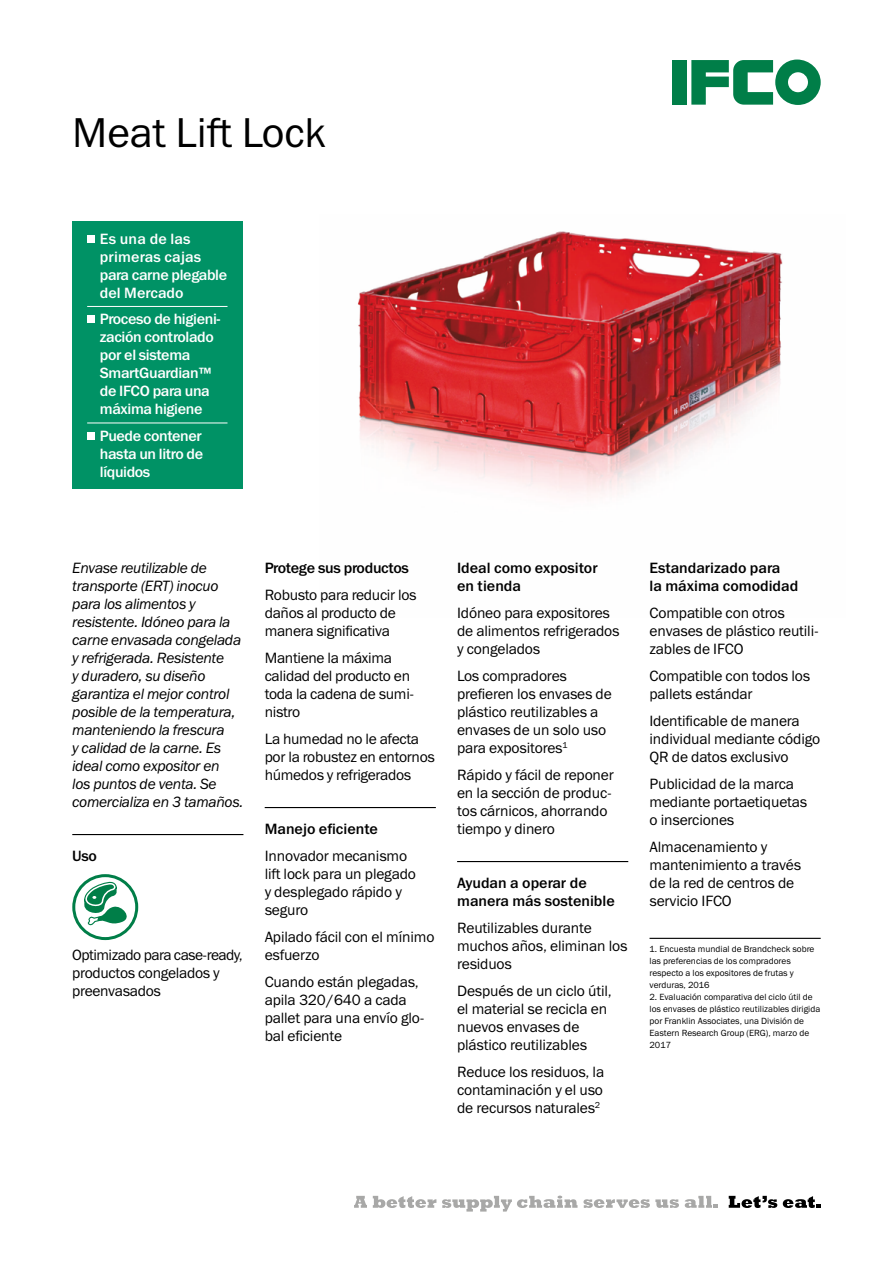
<style>
.page{position:relative;width:893px;height:1263px;background:#fff}
.page>*{position:absolute;margin:0;border:0;box-sizing:border-box;transform-origin:0 0}
.t1{font:42px "Franklin Gothic ITC";color:#000}
.t2{font:15px/18px "Franklin Gothic ITC";letter-spacing:-.01em;color:#000}
.t3{font:italic 15px/18px "Franklin Gothic ITC";letter-spacing:-.02em;color:#000}
.t4{font:500 15px/18px "Franklin Gothic ITC";letter-spacing:-.025em;color:#fff}
.t5{font:500 15px/18px "Franklin Gothic ITC";color:#000}
.t6{font:500 15px/18px "Franklin Gothic ITC";color:#fff}
.t7{font:500 15px "Franklin Gothic ITC";letter-spacing:-.02em;color:#000}
.t8{font:9px/12px "Franklin Gothic ITC";color:#000}
</style>
<div class="page">
<img style="left:358px;top:231px;width:425px;height:265px">
<div style="left:72px;top:221px;width:170px;height:267px;background:#009265"></div>
<hr style="left:87px;top:306px;width:140px;height:1px;background:#fff">
<hr style="left:87px;top:423px;width:140px;height:1px;background:#fff">
<div style="left:87px;top:235px;width:7px;height:7px;background:#fff"></div>
<div style="left:87px;top:316px;width:7px;height:7px;background:#fff"></div>
<div style="left:87px;top:432px;width:7px;height:7px;background:#fff"></div>
<hr style="left:72px;top:834px;width:171px;height:1px;background:#000">
<div style="left:72px;top:874px;width:66px;height:66px;border:3px solid #007e48;border-radius:50%"></div>
<svg style="left:82px;top:874px;width:51px;height:53px"></svg>
<hr style="left:265px;top:807px;width:171px;height:1px;background:#000">
<hr style="left:457px;top:861px;width:171px;height:1px;background:#000">
<hr style="left:649px;top:938px;width:172px;height:1px;background:#000">
<svg style="left:354px;top:1196px;width:13px;height:12px"></svg>
<svg style="left:373px;top:1196px;width:63px;height:12px"></svg>
<svg style="left:442px;top:1195px;width:135px;height:16px"></svg>
<svg style="left:583px;top:1199px;width:96px;height:9px"></svg>
<svg style="left:685px;top:1196px;width:33px;height:12px"></svg>
<svg style="left:729px;top:1196px;width:48px;height:12px"></svg>
<svg style="left:783px;top:1196px;width:38px;height:12px"></svg>
<div style="left:672px;top:60px;width:14px;height:45px;background:#007e48"></div>
<svg style="left:691px;top:60px;width:130px;height:45px"></svg>
<h1 class="t1" style="left:72px;top:108px;width:255px">Meat Lift Lock</h1>
<p class="t6" style="left:100px;top:230px;width:129px">Es una de las primeras cajas para carne plegable del Mercado</p>
<p class="t4" style="left:100px;top:310px;width:122px">Proceso de higieni&shy;zación controlado por el sistema<br>SmartGuardian™ de IFCO para una máxima higiene</p>
<p class="t4" style="left:100px;top:427px;width:105px;text-align:justify">Puede contener hasta un litro de líquidos</p>
<p class="t3" style="left:72px;top:559px;width:172px">Envase reutilizable de transporte (ERT) inocuo para los alimentos y resistente. Idóneo para la carne envasada congelada y refrigerada. Resistente<br>y duradero, su diseño garantiza el mejor control posible de la temperatura, manteniendo la frescura<br>y calidad de la carne. Es ideal como expositor en<br>los puntos de venta. Se comercializa en 3 tamaños.</p>
<p class="t5" style="left:72px;top:847px;width:26px">Uso</p>
<p class="t2" style="left:72px;top:945px;width:172px">Optimizado para case-ready, productos congelados y preenvasados</p>
<p class="t7" style="left:265px;top:558px;width:146px">Protege sus productos</p>
<p class="t2" style="left:265px;top:585px;width:153px">Robusto para reducir los daños al producto de manera significativa</p>
<p class="t2" style="left:265px;top:648px;width:151px">Mantiene la máxima calidad del producto en toda la cadena de sumi&shy;nistro</p>
<p class="t2" style="left:265px;top:729px;width:172px">La humedad no le afecta por la robustez en entornos húmedos y refrigerados</p>
<p class="t5" style="left:265px;top:820px;width:115px">Manejo eficiente</p>
<p class="t2" style="left:265px;top:846px;width:153px">Innovador mecanismo lift lock para un plegado y desplegado rápido y seguro</p>
<p class="t2" style="left:265px;top:927px;width:171px">Apilado fácil con el mínimo esfuerzo</p>
<p class="t2" style="left:265px;top:972px;width:161px">Cuando están plegadas, apila 320/640 a cada pallet para una envío glo&shy;bal eficiente</p>
<p class="t5" style="left:457px;top:559px;width:142px">Ideal como expositor en tienda</p>
<p class="t2" style="left:457px;top:603px;width:164px">Idóneo para expositores de alimentos refrigerados y congelados</p>
<p class="t2" style="left:457px;top:666px;width:156px">Los compradores prefieren los envases de plástico reutilizables a envases de un solo uso para expositores<sup>1</sup></p>
<p class="t2" style="left:457px;top:765px;width:158px">Rápido y fácil de reponer en la sección de produc&shy;tos cárnicos, ahorrando tiempo y dinero</p>
<p class="t5" style="left:457px;top:874px;width:159px">Ayudan a operar de manera más sostenible</p>
<p class="t2" style="left:457px;top:918px;width:172px">Reutilizables durante muchos años, eliminan los residuos</p>
<p class="t2" style="left:457px;top:981px;width:156px">Después de un ciclo útil, el material se recicla en nuevos envases de plástico reutilizables</p>
<p class="t2" style="left:457px;top:1062px;width:149px;text-align:justify">Reduce los residuos, la contaminación y el uso de recursos naturales<sup>2</sup></p>
<p class="t5" style="left:649px;top:559px;width:150px">Estandarizado para<br>la máxima comodidad</p>
<p class="t2" style="left:649px;top:603px;width:171px">Compatible con otros envases de plástico reutili&shy;zables de IFCO</p>
<p class="t2" style="left:649px;top:666px;width:162px">Compatible con todos los pallets estándar</p>
<p class="t2" style="left:649px;top:711px;width:172px">Identificable de manera individual mediante código<br>QR de datos exclusivo</p>
<p class="t2" style="left:649px;top:774px;width:159px">Publicidad de la marca mediante portaetiquetas o inserciones</p>
<p class="t2" style="left:649px;top:837px;width:153px">Almacenamiento y mantenimiento a través de la red de centros de servicio IFCO</p>
<p class="t8" style="left:649px;top:942px;width:166px">1. Encuesta mundial de Brandcheck sobre las preferencias de los compradores respecto a los expositores de frutas y verduras, 2016</p>
<p class="t8" style="left:649px;top:990px;width:172px">2. Evaluación comparativa del ciclo útil de los envases de plástico reutilizables dirigida por Franklin Associates, una División de Eastern Research Group (ERG), marzo de 2017</p>
</div>
